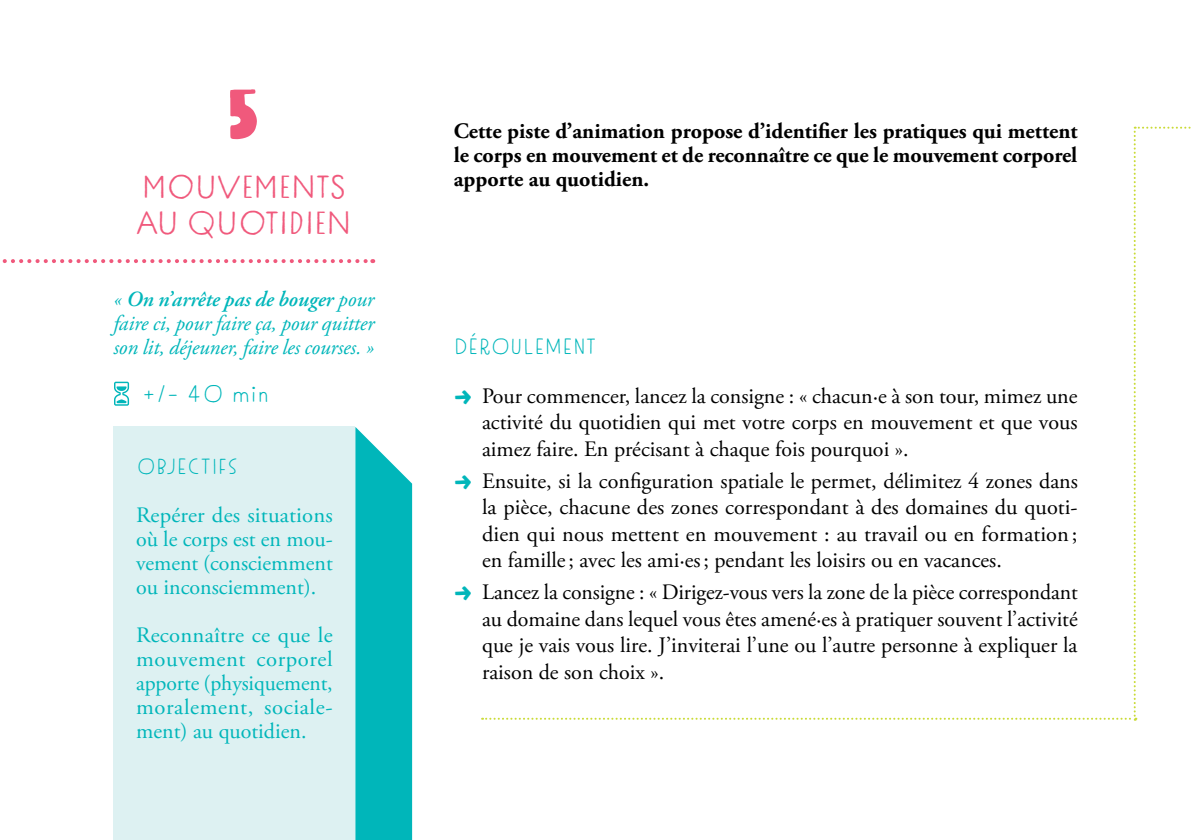
<style>
.page{position:relative;width:1191px;height:840px;background:#fff}
.page>*{position:absolute;margin:0;border:0;box-sizing:border-box;transform-origin:0 0}
.Panopage{font:72px "Tomarik Display";color:#f0597c}
.sous-titre{font:32px/36px "Tomarik Introvert";color:#f0597c}
.Sous_-_sous_titre{font:24px "Tomarik Extrovert";color:#00b6ba}
.t1{font:22px/26.4px "Adobe Garamond Pro";color:#000;text-align:justify}
.t2{font:22px/24px "Adobe Garamond Pro";color:#00b6ba;text-align:justify}
.t3{font:700 22px/24px "Adobe Garamond Pro";color:#000;text-align:justify}
.objectif__timing__déroulé{font:22px "Tomarik Extrovert";letter-spacing:-.05em;color:#00b6ba}
.citation_piste{font:italic 21.6px/24px "Adobe Garamond Pro";letter-spacing:-.005em;color:#00b6ba;text-align:justify}
.s1{font-weight:600}
.s2{font-family:"Tomarik Brush";color:#00b6ba}
</style>
<div class="page">
<svg style="left:2px;top:259px;width:371px;height:4px"></svg>
<svg style="left:114px;top:381px;width:15px;height:24px"></svg>
<div style="left:113px;top:426px;width:242px;height:413px;background:#ddf1f2"></div>
<svg style="left:355px;top:427px;width:57px;height:412px;background:#13bbbf"></svg>
<svg style="left:482px;top:127px;width:709px;height:593px"></svg>
<p class="Panopage" style="left:223px;top:52px;width:43px">5</p>
<p class="sous-titre" style="left:136px;top:166px;width:217px">MOUVEMENTS<br>AU QUOTIDIEN</p>
<p class="citation_piste" style="left:113px;top:287px;width:262px">« <span class="s1">On n’arrête pas de bouger</span> pour faire ci, pour faire ça, pour quitter son lit, déjeuner, faire les courses. »</p>
<p class="Sous_-_sous_titre" style="left:141px;top:374px;width:130px">+/- 40 min</p>
<p class="objectif__timing__déroulé" style="left:136px;top:447px;width:104px">OBJECTIFS</p>
<p class="t2" style="left:136px;top:503px;width:198px">Repérer des situations où le corps est en mou&shy;vement (consciemment ou inconsciemment).</p>
<p class="t2" style="left:136px;top:623px;width:198px">Reconnaître ce que le mouvement corporel apporte (physiquement, moralement, sociale&shy;ment) au quotidien.</p>
<p class="t3" style="left:454px;top:119px;width:625px">Cette piste d’animation propose d’identifier les pratiques qui mettent le corps en mouvement et de reconnaître ce que le mouvement corporel apporte au quotidien.</p>
<p class="objectif__timing__déroulé" style="left:454px;top:327px;width:145px">DÉROULEMENT</p>
<p class="t1" style="left:482px;top:383px;width:597px;text-indent:-28px"><span class="s2">→</span> Pour commencer, lancez la consigne : « chacun·e à son tour, mimez une activité du quotidien qui met votre corps en mouvement et que vous aimez faire. En précisant à chaque fois pourquoi ».</p>
<p class="t1" style="left:482px;top:468px;width:597px;text-indent:-28px"><span class="s2">→</span> Ensuite, si la configuration spatiale le permet, délimitez 4 zones dans la pièce, chacune des zones correspondant à des domaines du quoti&shy;dien qui nous mettent en mouvement : au travail ou en formation ; en famille; avec les ami·es; pendant les loisirs ou en vacances.</p>
<p class="t1" style="left:482px;top:579px;width:597px;text-indent:-28px"><span class="s2">→</span> Lancez la consigne : « Dirigez-vous vers la zone de la pièce correspondant au domaine dans lequel vous êtes amené·es à pratiquer souvent l’activité que je vais vous lire. J’inviterai l’une ou l’autre personne à expliquer la raison de son choix ».</p>
</div>
